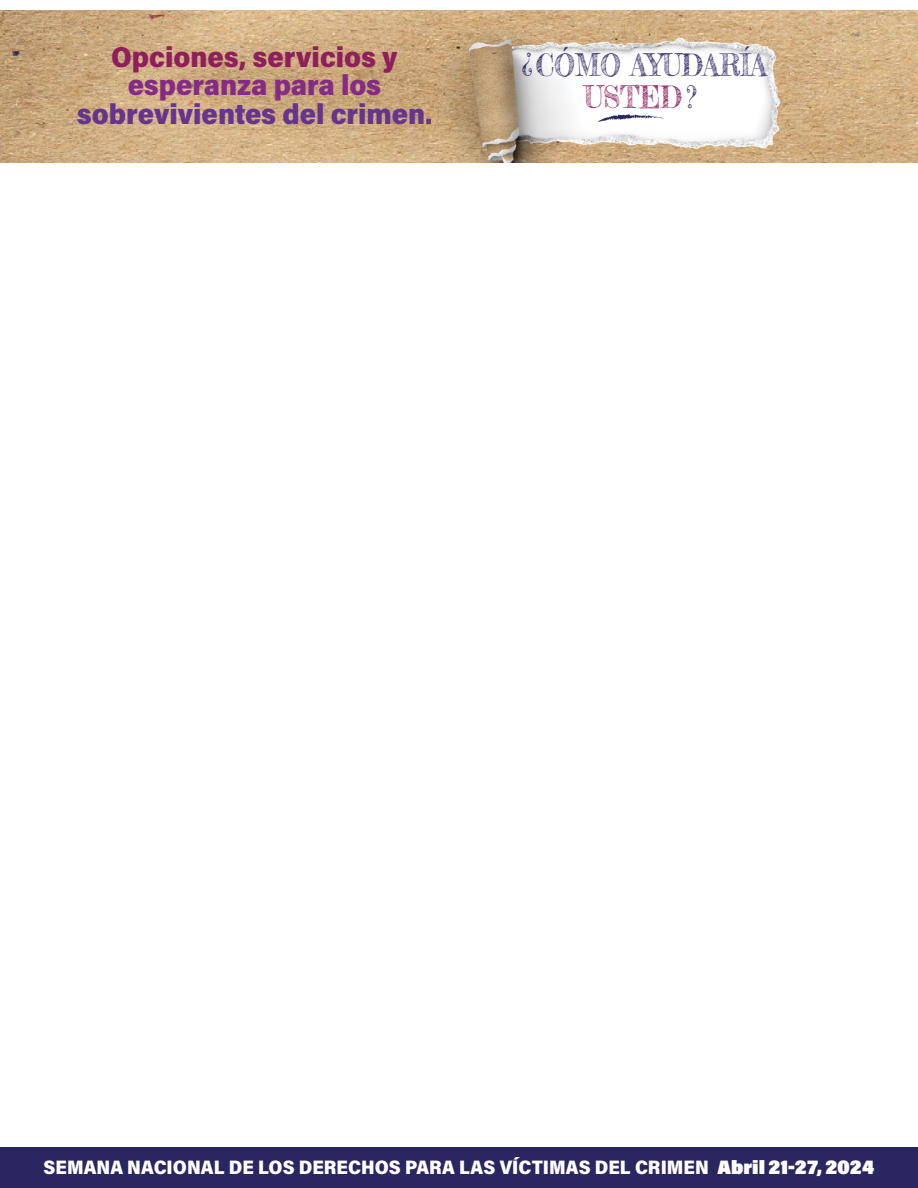
<style>
.page{position:relative;width:918px;height:1188px;background:#fff}
.page>*{position:absolute;margin:0;border:0;box-sizing:border-box;transform-origin:0 0}
.t1{font:30.6px/31.3px "Frederickathe Greatest";color:#3d3870;scale:.89 1}
.t2{font:30.6px "Frederickathe Greatest";color:#262461;scale:.89 1}
.t3{font:900 28.8px/28.8px "Acumin Pro Semi Cond";color:#66338f;text-align:center}
.t4{font:900 19.5px "Acumin Pro Semi Cond";color:#fff}
.s1{color:#8f1f5c}
.s2{color:#852b85}
.s3{color:#99336b}
.s4{font-style:inherit}
</style>
<div class="page">
<img style="left:0;top:11px;width:918px;height:151px">
<svg style="left:598px;top:114px;width:71px;height:8px"></svg>
<div style="left:0;top:1148px;width:918px;height:40px;background:#292661"></div>
<p class="t3" style="left:77px;top:41px;width:357px"><span class="s1">Opciones, servicios y </span><span class="s2">esperanza para los </span>sobrevivientes del crimen.</p>
<p class="t2" style="left:533px;top:82px;width:13px;rotate:-180deg">?</p>
<p class="t1" style="left:584px;top:49px;width:207px;text-indent:-48px">CÓMO AYUDARÍA<br><span class="s3">USTED</span> ?</p>
<p class="t4" style="left:44px;top:1153px;width:832px">SEMANA NACIONAL DE LOS DERECHOS PARA LAS VÍCTIMAS DEL CRIMEN <span class="s4">Abril 21-27, 2024</span></p>
</div>
